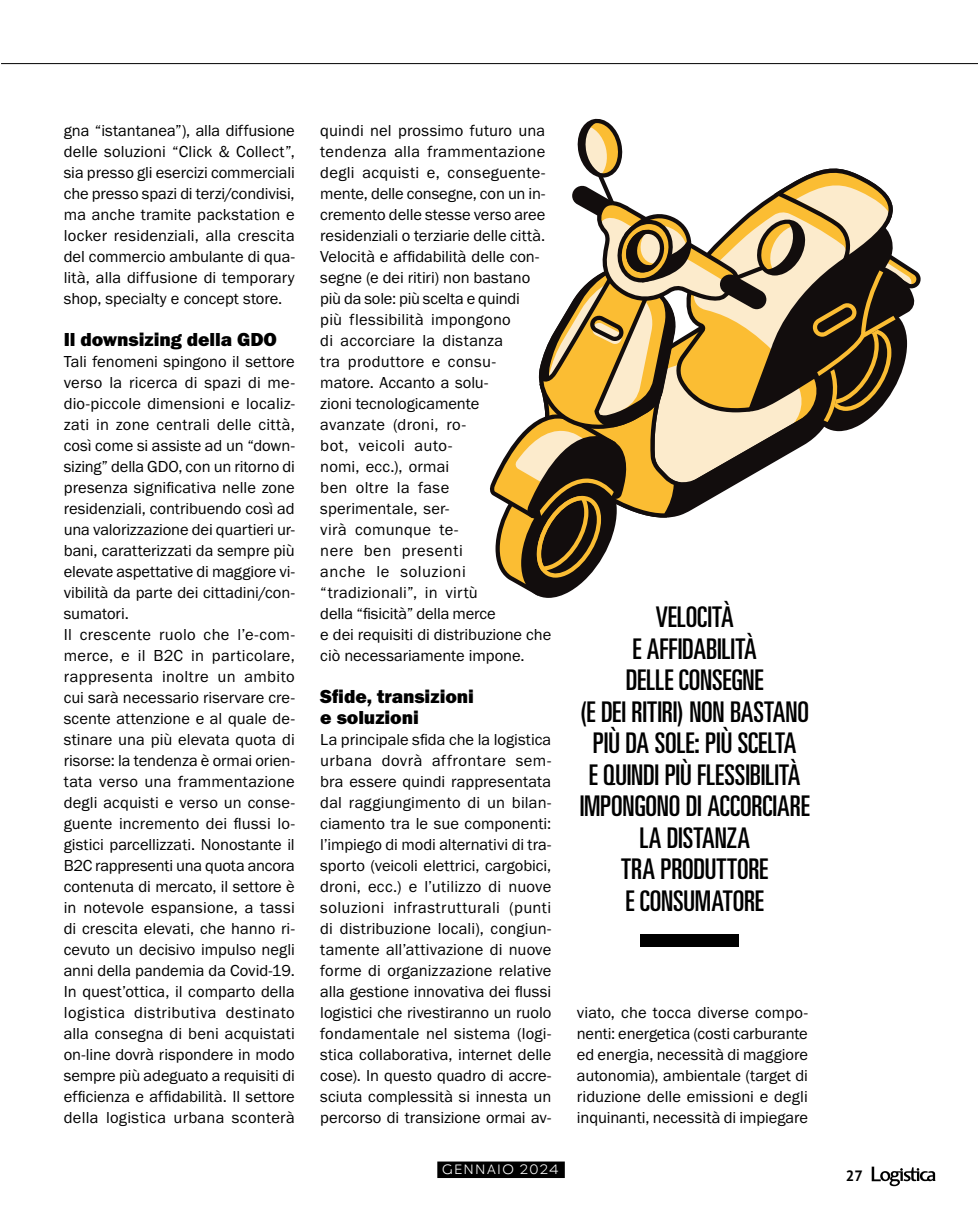
<style>
.page{position:relative;width:978px;height:1212px;background:#fff}
.page>*{position:absolute;margin:0;border:0;box-sizing:border-box;transform-origin:0 0}
.lo20_civetta_grande{font:ultra-condensed 28.5px/31.5px "Univers LT Std";letter-spacing:-.005em;color:#000;text-align:center}
.lo20_titoletto_infratesto{font:19.5px "Franklin Gothic URW Hea";letter-spacing:-.005em;color:#000}
.lo20_testo{font:16.5px/21px "Franklin Gothic URW Boo";color:#000;text-align:justify}
.t1{font:700 15px "PT Sans Pro";color:#000}
.t2{font:300 13.5px "Catalpa";letter-spacing:.1em;color:#fff}
</style>
<div class="page">
<svg style="left:872px;top:1166px;width:63px;height:20px"></svg>
<div style="left:437px;top:1161px;width:128px;height:17px;background:#000"></div>
<hr style="left:1px;top:63px;width:977px;height:1px;background:#000">
<svg style="left:490px;top:118px;width:431px;height:480px"></svg>
<div style="left:640px;top:934px;width:99px;height:13px;background:#000"></div>
<p class="lo20_testo" style="left:64px;top:120px;width:233px">gna “istantanea”), alla diffusione delle soluzioni “Click &amp; Collect”, sia presso gli esercizi commerciali che presso spazi di terzi/condivisi, ma anche tramite packstation e locker residenziali, alla crescita del commercio ambulante di qua&shy;lità, alla diffusione di temporary shop, specialty e concept store.</p>
<p class="lo20_titoletto_infratesto" style="left:64px;top:327px;width:215px">Il downsizing della GDO</p>
<p class="lo20_testo" style="left:64px;top:351px;width:233px">Tali fenomeni spingono il settore verso la ricerca di spazi di me&shy;dio-piccole dimensioni e localiz&shy;zati in zone centrali delle città, così come si assiste ad un “down&shy;sizing” della GDO, con un ritorno di presenza significativa nelle zone residenziali, contribuendo così ad una valorizzazione dei quartieri ur&shy;bani, caratterizzati da sempre più elevate aspettative di maggiore vi&shy;vibilità da parte dei cittadini/con&shy;sumatori.</p>
<p class="lo20_testo" style="left:64px;top:624px;width:233px">Il crescente ruolo che l’e-com&shy;merce, e il B2C in particolare, rappresenta inoltre un ambito cui sarà necessario riservare cre&shy;scente attenzione e al quale de&shy;stinare una più elevata quota di risorse: la tendenza è ormai orien&shy;tata verso una frammentazione degli acquisti e verso un conse&shy;guente incremento dei flussi lo&shy;gistici parcellizzati. Nonostante il B2C rappresenti una quota ancora contenuta di mercato, il settore è in notevole espansione, a tassi di crescita elevati, che hanno ri&shy;cevuto un decisivo impulso negli anni della pandemia da Covid-19.</p>
<p class="lo20_testo" style="left:64px;top:981px;width:233px">In quest’ottica, il comparto della logistica distributiva destinato alla consegna di beni acquistati on-line dovrà rispondere in modo sempre più adeguato a requisiti di efficienza e affidabilità. Il settore della logistica urbana sconterà</p>
<p class="lo20_testo" style="left:320px;top:120px;width:227px">quindi nel prossimo futuro una tendenza alla frammentazione degli acquisti e, conseguente&shy;mente, delle consegne, con un in&shy;cremento delle stesse verso aree residenziali o terziarie delle città.</p>
<p class="lo20_testo" style="left:320px;top:246px;width:232px;text-align:left">Velocità e affidabilità delle con&shy;segne (e dei ritiri) non bastano più da sole: più scelta e quindi<br>più flessibilità impongono<br>di accorciare la distanza<br>tra produttore e consu&shy;matore. Accanto a solu-<br>zioni tecnologicamente<br>avanzate (droni, ro-<br>bot, veicoli auto-<br>nomi, ecc.), ormai<br>ben oltre la fase<br>sperimentale, ser-<br>virà comunque te-<br>nere ben presenti<br>anche le soluzioni “tradizionali”, in virtù<br>della “fisicità” della merce<br>e dei requisiti di distribuzione che ciò necessariamente impone.</p>
<p class="lo20_titoletto_infratesto" style="left:320px;top:684px;width:155px">Sfide, transizioni</p>
<p class="lo20_titoletto_infratesto" style="left:320px;top:705px;width:100px">e soluzioni</p>
<p class="lo20_testo" style="left:320px;top:729px;width:233px">La principale sfida che la logistica urbana dovrà affrontare sem&shy;bra essere quindi rappresentata dal raggiungimento di un bilan&shy;ciamento tra le sue componenti: l’impiego di modi alternativi di tra&shy;sporto (veicoli elettrici, cargobici, droni, ecc.) e l’utilizzo di nuove soluzioni infrastrutturali (punti di distribuzione locali), congiun&shy;tamente all’attivazione di nuove forme di organizzazione relative alla gestione innovativa dei flussi logistici che rivestiranno un ruolo fondamentale nel sistema (logi&shy;stica collaborativa, internet delle cose). In questo quadro di accre&shy;sciuta complessità si innesta un percorso di transizione ormai av-</p>
<p class="t2" style="left:442px;top:1161px;width:118px">GENNAIO 2024</p>
<p class="lo20_civetta_grande" style="left:656px;top:601px;width:80px">VELOCITÀ</p>
<p class="lo20_civetta_grande" style="left:632px;top:633px;width:126px">E AFFIDABILITÀ</p>
<p class="lo20_civetta_grande" style="left:626px;top:664px;width:139px">DELLE CONSEGNE</p>
<p class="lo20_civetta_grande" style="left:580px;top:696px;width:230px">(E DEI RITIRI) NON BASTANO</p>
<p class="lo20_civetta_grande" style="left:580px;top:727px;width:231px">PIÙ DA SOLE: PIÙ SCELTA<br>E QUINDI PIÙ FLESSIBILITÀ<br>IMPONGONO DI ACCORCIARE<br>LA DISTANZA</p>
<p class="lo20_civetta_grande" style="left:621px;top:853px;width:148px">TRA PRODUTTORE</p>
<p class="lo20_civetta_grande" style="left:626px;top:885px;width:140px">E CONSUMATORE</p>
<p class="lo20_testo" style="left:577px;top:1002px;width:233px">viato, che tocca diverse compo&shy;nenti: energetica (costi carburante ed energia, necessità di maggiore autonomia), ambientale (target di riduzione delle emissioni e degli inquinanti, necessità di impiegare</p>
<p class="t1" style="left:846px;top:1166px;width:19px">27</p>
</div>
